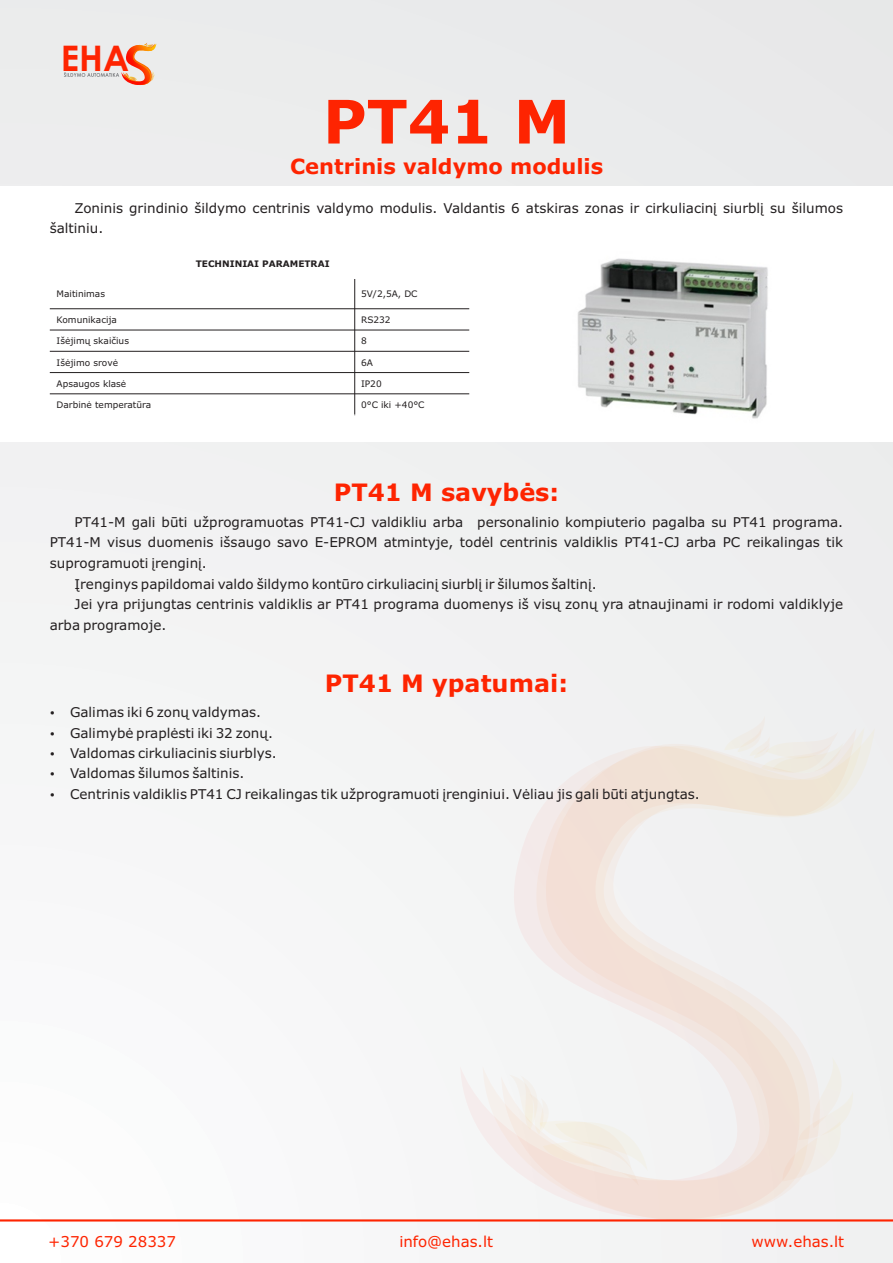
<style>
.page{position:relative;width:893px;height:1263px;background:#f2f2f3}
.page>*{position:absolute;margin:0;border:0;box-sizing:border-box;transform-origin:0 0}
.t1{font:700 60px "Verdana";color:#fe2401}
.t2{font:700 35.25px "Century Gothic";color:#fe2401}
.t3{font:700 24px "Verdana";color:#fe2401}
.t4{font:700 21px "Verdana";color:#fe2401}
.t5{font:15px "Verdana";color:#fe2401}
.t6{font:13.5px/20.5px "Verdana";color:#231f20}
.t7{font:9px "Verdana";color:#231f20}
.t8{font:700 9px "Verdana";color:#231f20}
</style>
<div class="page">
<div style="left:0;top:186px;width:893px;height:256px;background:#fff"></div>
<svg style="left:64px;top:43px;width:92px;height:43px"></svg>
<hr style="left:354px;top:279px;width:1px;height:136px;background:#231f20">
<hr style="left:50px;top:393px;width:419px;height:1px;background:#231f20">
<hr style="left:50px;top:372px;width:419px;height:1px;background:#231f20">
<hr style="left:50px;top:351px;width:419px;height:1px;background:#231f20">
<hr style="left:50px;top:330px;width:419px;height:1px;background:#231f20">
<hr style="left:50px;top:308px;width:419px;height:1px;background:#231f20">
<svg style="left:457px;top:723px;width:418px;height:499px"></svg>
<svg style="left:509px;top:1074px;width:139px;height:112px"></svg>
<hr style="left:0;top:1219px;width:893px;height:2px;background:#fe2401">
<img style="left:577px;top:258px;width:191px;height:161px">
<h2 class="t2" style="left:61px;top:44px;width:70px">EHA</h2>
<h1 class="t1" style="left:323px;top:98px;width:249px">PT41 M</h1>
<h3 class="t4" style="left:290px;top:158px;width:315px">Centrinis valdymo modulis</h3>
<p class="t6" style="left:50px;top:198px;width:795px;text-indent:25px">Zoninis grindinio šildymo centrinis valdymo modulis. Valdantis 6 atskiras zonas ir cirkuliacinį siurblį su šilumos šaltiniu.</p>
<p class="t8" style="left:196px;top:260px;width:135px">TECHNINIAI PARAMETRAI</p>
<p class="t7" style="left:57px;top:291px;width:50px">Maitinimas</p>
<p class="t7" style="left:361px;top:291px;width:58px">5V/2,5A, DC</p>
<p class="t7" style="left:57px;top:316px;width:62px">Komunikacija</p>
<p class="t7" style="left:361px;top:316px;width:31px">RS232</p>
<p class="t7" style="left:57px;top:337px;width:74px">Išėjimų skaičius</p>
<p class="t7" style="left:361px;top:337px;width:7px">8</p>
<p class="t7" style="left:57px;top:359px;width:63px">Išėjimo srovė</p>
<p class="t7" style="left:361px;top:359px;width:13px">6A</p>
<p class="t7" style="left:57px;top:380px;width:71px">Apsaugos klasė</p>
<p class="t7" style="left:361px;top:380px;width:22px">IP20</p>
<p class="t7" style="left:57px;top:401px;width:96px">Darbinė temperatūra</p>
<p class="t7" style="left:361px;top:401px;width:65px">0°C iki +40°C</p>
<h3 class="t3" style="left:334px;top:483px;width:227px">PT41 M savybės:</h3>
<p class="t6" style="left:75px;top:512px;width:770px">PT41-M gali būti užprogramuotas PT41-CJ valdikliu arba personalinio kompiuterio pagalba su PT41 programa.</p>
<p class="t6" style="left:50px;top:533px;width:795px">PT41-M visus duomenis išsaugo savo E-EPROM atmintyje, todėl centrinis valdiklis PT41-CJ arba PC reikalingas tik</p>
<p class="t6" style="left:50px;top:554px;width:159px">suprogramuoti įrenginį.</p>
<p class="t6" style="left:75px;top:575px;width:524px">Įrenginys papildomai valdo šildymo kontūro cirkuliacinį siurblį ir šilumos šaltinį.</p>
<p class="t6" style="left:75px;top:595px;width:770px">Jei yra prijungtas centrinis valdiklis ar PT41 programa duomenys iš visų zonų yra atnaujinami ir rodomi valdiklyje</p>
<p class="t6" style="left:50px;top:616px;width:118px">arba programoje.</p>
<h3 class="t3" style="left:325px;top:673px;width:244px">PT41 M ypatumai:</h3>
<p class="t6" style="left:70px;top:703px;width:631px">Galimas iki 6 zonų valdymas.<br>Galimybė praplėsti iki 32 zonų.<br>Valdomas cirkuliacinis siurblys.<br>Valdomas šilumos šaltinis.<br>Centrinis valdiklis PT41 CJ reikalingas tik užprogramuoti įrenginiui. Vėliau jis gali būti atjungtas.</p>
<p class="t5" style="left:48px;top:1236px;width:129px">+370 679 28337</p>
<p class="t5" style="left:399px;top:1236px;width:95px">info@ehas.lt</p>
<p class="t5" style="left:752px;top:1236px;width:94px">www.ehas.lt</p>
</div>
